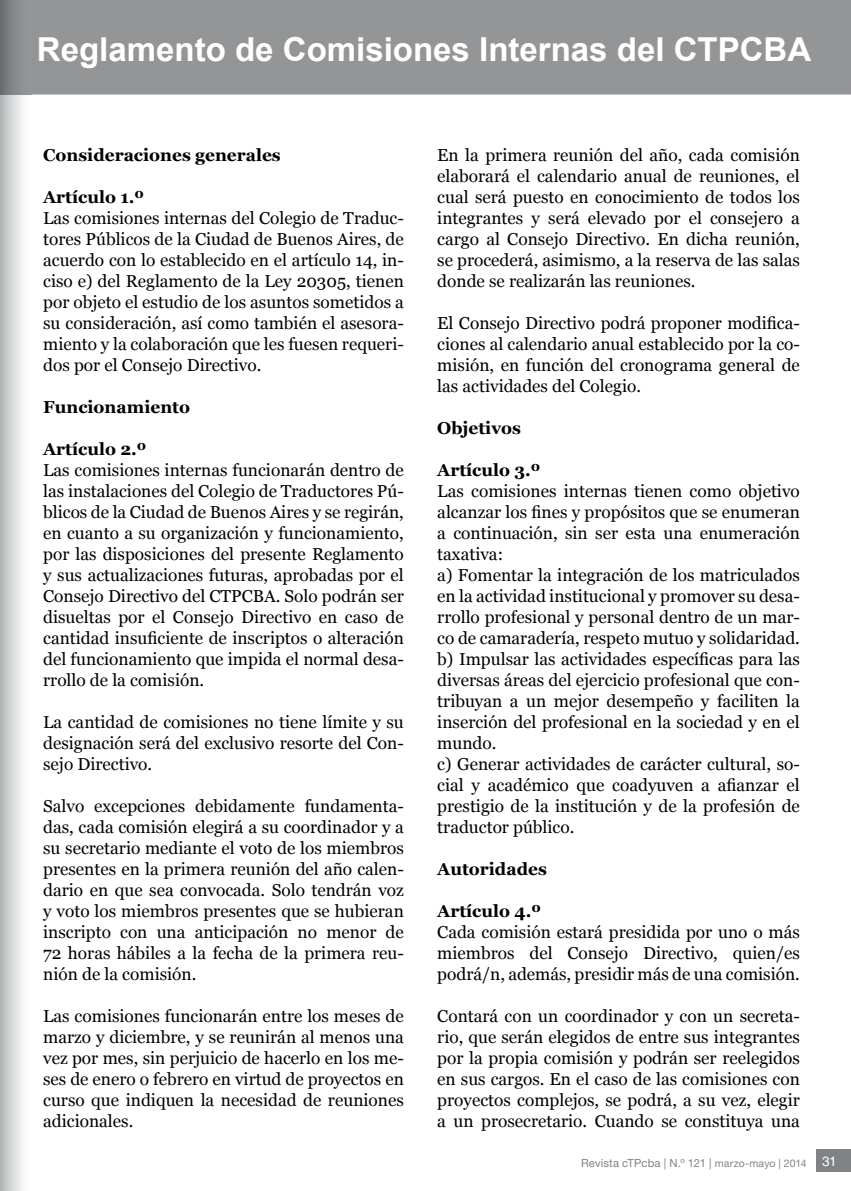
<style>
.page{position:relative;width:851px;height:1191px;background:#fff}
.page>*{position:absolute;margin:0;border:0;box-sizing:border-box;transform-origin:0 0}
.t1{font:700 33px "Arial";color:#fff}
.t2{font:17.25px/21px "Georgia";color:#000;text-align:justify}
.t3{font:700 17.25px "Georgia";color:#000}
.t4{font:11.25px "Helvetica Neue LT Std";letter-spacing:.015em;color:#808285}
.s1{font-size:10.5px}
.s2{font-family:"Helvetica LT Std";font-size:13.5px;color:#fff}
</style>
<div class="page">
<div style="left:816px;top:1149px;width:34px;height:22px;background:#808285"></div>
<img style="left:0;top:94px;width:31px;height:1097px">
<div style="left:0;top:0;width:850px;height:94px;background:#939597"></div>
<img style="left:0;top:1px;width:1px;height:93px">
<h1 class="t1" style="left:37px;top:27px;width:775px">Reglamento de Comisiones Internas del CTPCBA</h1>
<p class="t3" style="left:43px;top:144px;width:239px">Consideraciones generales</p>
<p class="t3" style="left:43px;top:186px;width:102px">Artículo 1.º</p>
<p class="t2" style="left:43px;top:208px;width:362px">Las comisiones internas del Colegio de Traduc&shy;tores Públicos de la Ciudad de Buenos Aires, de acuerdo con lo establecido en el artículo 14, in&shy;ciso e) del Reglamento de la Ley 20305, tienen por objeto el estudio de los asuntos sometidos a su consideración, así como también el asesora&shy;miento y la colaboración que les fuesen requeri&shy;dos por el Consejo Directivo.</p>
<p class="t3" style="left:43px;top:396px;width:148px">Funcionamiento</p>
<p class="t3" style="left:43px;top:438px;width:105px">Artículo 2.º</p>
<p class="t2" style="left:43px;top:460px;width:362px">Las comisiones internas funcionarán dentro de las instalaciones del Colegio de Traductores Pú&shy;blicos de la Ciudad de Buenos Aires y se regirán, en cuanto a su organización y funcionamiento, por las disposiciones del presente Reglamento y sus actualizaciones futuras, aprobadas por el Consejo Directivo del CTPCBA. Solo podrán ser disueltas por el Consejo Directivo en caso de cantidad insuficiente de inscriptos o alteración del funcionamiento que impida el normal desa&shy;rrollo de la comisión.</p>
<p class="t2" style="left:43px;top:712px;width:362px">La cantidad de comisiones no tiene límite y su designación será del exclusivo resorte del Con&shy;sejo Directivo.</p>
<p class="t2" style="left:43px;top:796px;width:362px">Salvo excepciones debidamente fundamenta&shy;das, cada comisión elegirá a su coordinador y a su secretario mediante el voto de los miembros presentes en la primera reunión del año calen&shy;dario en que sea convocada. Solo tendrán voz y voto los miembros presentes que se hubieran inscripto con una anticipación no menor de 72 horas hábiles a la fecha de la primera reu&shy;nión de la comisión.</p>
<p class="t2" style="left:43px;top:1006px;width:362px">Las comisiones funcionarán entre los meses de marzo y diciembre, y se reunirán al menos una vez por mes, sin perjuicio de hacerlo en los me&shy;ses de enero o febrero en virtud de proyectos en curso que indiquen la necesidad de reuniones adicionales.</p>
<p class="t2" style="left:437px;top:145px;width:364px">En la primera reunión del año, cada comisión elaborará el calendario anual de reuniones, el cual será puesto en conocimiento de todos los integrantes y será elevado por el consejero a cargo al Consejo Directivo. En dicha reunión, se procederá, asimismo, a la reserva de las salas donde se realizarán las reuniones.</p>
<p class="t2" style="left:437px;top:313px;width:364px">El Consejo Directivo podrá proponer modifica&shy;ciones al calendario anual establecido por la co&shy;misión, en función del cronograma general de las actividades del Colegio.</p>
<p class="t3" style="left:437px;top:417px;width:85px">Objetivos</p>
<p class="t3" style="left:437px;top:459px;width:105px">Artículo 3.º</p>
<p class="t2" style="left:437px;top:481px;width:364px;text-align:left">Las comisiones internas tienen como objetivo alcanzar los fines y propósitos que se enumeran a continuación, sin ser esta una enumeración taxativa:<br>a) Fomentar la integración de los matriculados en la actividad institucional y promover su desa&shy;rrollo profesional y personal dentro de un mar&shy;co de camaradería, respeto mutuo y solidaridad. b) Impulsar las actividades específicas para las diversas áreas del ejercicio profesional que con&shy;tribuyan a un mejor desempeño y faciliten la inserción del profesional en la sociedad y en el mundo.<br>c) Generar actividades de carácter cultural, so&shy;cial y académico que coadyuven a afianzar el prestigio de la institución y de la profesión de traductor público.</p>
<p class="t3" style="left:437px;top:858px;width:111px">Autoridades</p>
<p class="t3" style="left:437px;top:900px;width:105px">Artículo 4.º</p>
<p class="t2" style="left:437px;top:922px;width:364px">Cada comisión estará presidida por uno o más miembros del Consejo Directivo, quien/es podrá/n, además, presidir más de una comisión.</p>
<p class="t2" style="left:437px;top:1006px;width:364px">Contará con un coordinador y con un secreta&shy;rio, que serán elegidos de entre sus integrantes por la propia comisión y podrán ser reelegidos en sus cargos. En el caso de las comisiones con proyectos complejos, se podrá, a su vez, elegir a un prosecretario. Cuando se constituya una</p>
<p class="t4" style="left:581px;top:1155px;width:257px">Revista cTPcba | N.º 121 | <span class="s1">marzo-mayo | 2014</span> <span class="s2">31</span></p>
</div>
